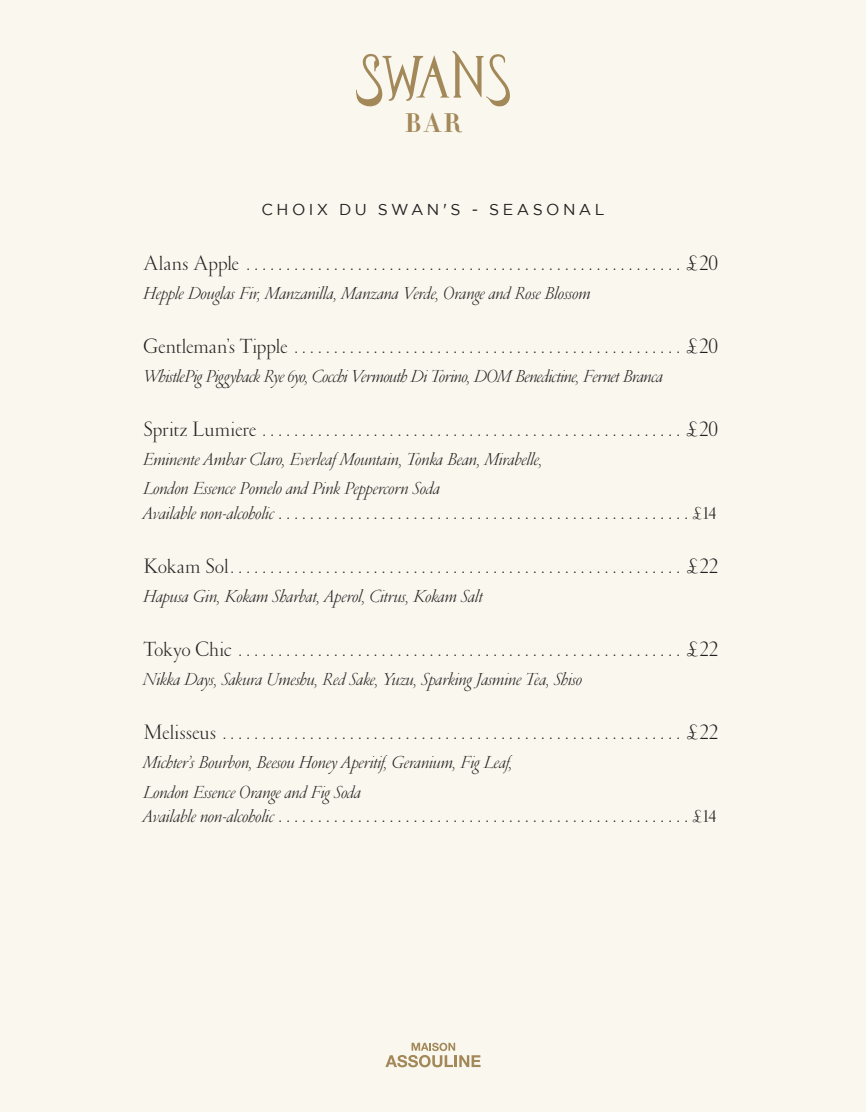
<style>
.page{position:relative;width:866px;height:1112px;background:#fff}
.page>*{position:absolute;margin:0;border:0;box-sizing:border-box;transform-origin:0 0}
.t1{font:26.43px "Didot HTF B06 Bold";color:#a38859}
.Paragraph_Style_1{font:300 21px "Garamond";letter-spacing:.01em;color:#231f20}
.Paragraph_Style_1-2{font:italic 300 17.5px "Garamond";letter-spacing:.01em;color:#231f20}
.Paragraph_Style_1-3{font:15.75px "Gotham";letter-spacing:.22em;color:#231f20}
.s1{font-style:italic;font-size:17.5px}
.s2{font-size:17.5px}
</style>
<div class="page">
<div style="left:0;top:0;width:866px;height:1111px;background:#f9f7ee"></div>
<svg style="left:356px;top:51px;width:154px;height:56px"></svg>
<svg style="left:385px;top:1042px;width:95px;height:25px"></svg>
<p class="t1" style="left:405px;top:106px;width:58px">BAR</p>
<p class="Paragraph_Style_1-3" style="left:261px;top:200px;width:344px">CHOIX DU SWAN'S - SEASONAL</p>
<p class="Paragraph_Style_1" style="left:143px;top:252px;width:576px">Alans Apple . . . . . . . . . . . . . . . . . . . . . . . . . . . . . . . . . . . . . . . . . . . . . . . . . . . . . . . £20</p>
<p class="Paragraph_Style_1-2" style="left:143px;top:284px;width:449px">Hepple Douglas Fir, Manzanilla, Manzana Verde, Orange and Rose Blossom</p>
<p class="Paragraph_Style_1" style="left:143px;top:335px;width:576px">Gentleman’s Tipple . . . . . . . . . . . . . . . . . . . . . . . . . . . . . . . . . . . . . . . . . . . . . . . . . £20</p>
<p class="Paragraph_Style_1-2" style="left:143px;top:367px;width:521px">WhistlePig Piggyback Rye 6yo, Cocchi Vermouth Di Torino, DOM Benedictine, Fernet Branca</p>
<p class="Paragraph_Style_1" style="left:143px;top:418px;width:576px">Spritz Lumiere . . . . . . . . . . . . . . . . . . . . . . . . . . . . . . . . . . . . . . . . . . . . . . . . . . . . . £20</p>
<p class="Paragraph_Style_1-2" style="left:143px;top:450px;width:401px">Eminente Ambar Claro, Everleaf Mountain, Tonka Bean, Mirabelle,</p>
<p class="Paragraph_Style_1-2" style="left:143px;top:479px;width:298px">London Essence Pomelo and Pink Peppercorn Soda</p>
<p class="Paragraph_Style_1" style="left:143px;top:501px;width:575px"><span class="s1">Available non-alcoholic</span> . . . . . . . . . . . . . . . . . . . . . . . . . . . . . . . . . . . . . . . . . . . . . . . . . . . <span class="s2">£14</span></p>
<p class="Paragraph_Style_1" style="left:143px;top:555px;width:576px">Kokam Sol . . . . . . . . . . . . . . . . . . . . . . . . . . . . . . . . . . . . . . . . . . . . . . . . . . . . . . . . . £22</p>
<p class="Paragraph_Style_1-2" style="left:143px;top:587px;width:341px">Hapusa Gin, Kokam Sharbat, Aperol, Citrus, Kokam Salt</p>
<p class="Paragraph_Style_1" style="left:143px;top:638px;width:576px">Tokyo Chic . . . . . . . . . . . . . . . . . . . . . . . . . . . . . . . . . . . . . . . . . . . . . . . . . . . . . . . . £22</p>
<p class="Paragraph_Style_1-2" style="left:143px;top:670px;width:440px">Nikka Days, Sakura Umeshu, Red Sake, Yuzu, Sparking Jasmine Tea, Shiso</p>
<p class="Paragraph_Style_1" style="left:143px;top:721px;width:576px">Melisseus . . . . . . . . . . . . . . . . . . . . . . . . . . . . . . . . . . . . . . . . . . . . . . . . . . . . . . . . . . £22</p>
<p class="Paragraph_Style_1-2" style="left:143px;top:753px;width:371px">Michter’s Bourbon, Beesou Honey Aperitif, Geranium, Fig Leaf,</p>
<p class="Paragraph_Style_1-2" style="left:143px;top:782px;width:220px">London Essence Orange and Fig Soda</p>
<p class="Paragraph_Style_1" style="left:143px;top:804px;width:575px"><span class="s1">Available non-alcoholic</span> . . . . . . . . . . . . . . . . . . . . . . . . . . . . . . . . . . . . . . . . . . . . . . . . . . . <span class="s2">£14</span></p>
</div>
